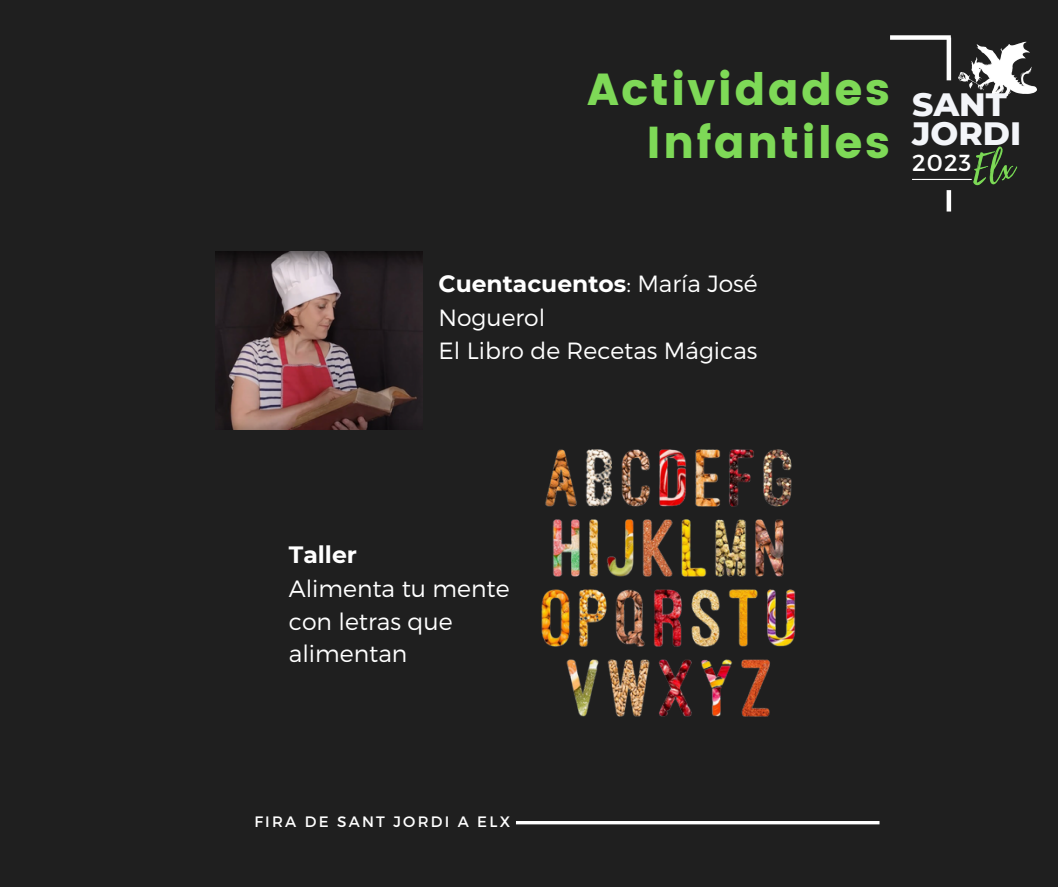
<style>
.page{position:relative;width:1058px;height:887px;background:#fff}
.page>*{position:absolute;margin:0;border:0;box-sizing:border-box;transform-origin:0 0}
.t1{font:44.7px/52.2px "Poppins";letter-spacing:.05em;color:#7ed957;text-align:right}
.t2{font:800 33px/29px "Montserrat";color:#f3f5f9}
.t3{font:300 23.55px/32.4px "Montserrat";color:#fff}
.t4{font:700 23.55px "Montserrat";color:#fff}
.t5{font:300 23.4px/33.2px "Montserrat";color:#fff}
.t6{font:23.25px "Montserrat";color:#fff}
.t7{font:15.15px "Montserrat";letter-spacing:.15em;color:#fff}
.s1{font-weight:700}
</style>
<div class="page">
<div style="left:0;top:0;width:1058px;height:886px;background:#1f1f1f"></div>
<hr style="left:516px;top:821px;width:363px;height:3px;background:#fff">
<img style="left:215px;top:251px;width:207px;height:178px">
<img style="left:541px;top:449px;width:255px;height:268px">
<hr style="left:912px;top:179px;width:59px;height:1px;background:#fff">
<div style="left:890px;top:35px;width:60px;height:5px;background:#fff"></div>
<img style="left:945px;top:35px;width:92px;height:62px">
<img style="left:945px;top:146px;width:73px;height:66px">
<h1 class="t1" style="left:587px;top:64px;width:304px">Actividades<br>Infantiles</h1>
<h2 class="t2" style="left:912px;top:90px;width:111px">SANT<br>JORDI</h2>
<p class="t6" style="left:912px;top:147px;width:61px">2023</p>
<p class="t5" style="left:438px;top:266px;width:320px"><span class="s1">Cuentacuentos</span>: María José<br>Noguerol<br>El Libro de Recetas Mágicas</p>
<p class="t4" style="left:289px;top:540px;width:70px">Taller</p>
<p class="t3" style="left:289px;top:571px;width:222px">Alimenta tu mente con letras que alimentan</p>
<p class="t7" style="left:254px;top:811px;width:257px">FIRA DE SANT JORDI A ELX</p>
</div>
